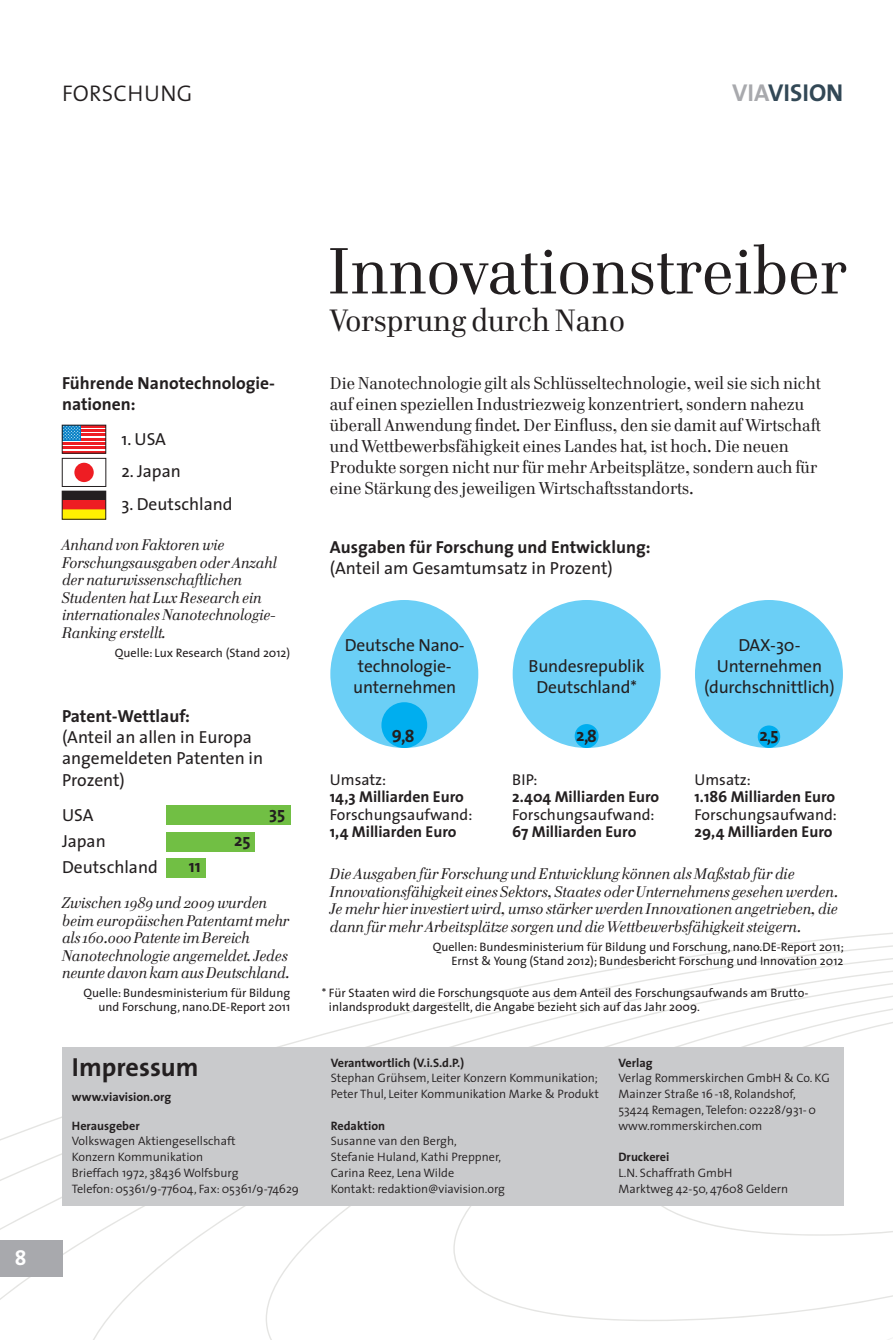
<style>
.page{position:relative;width:893px;height:1340px;background:#fff}
.page>*{position:absolute;margin:0;border:0;box-sizing:border-box;transform-origin:0 0}
.t1{font:66.5px "Cellini";color:#231f20}
.t2{font:31.5px "Cellini";color:#231f20}
.t3{font:700 26.25px "The Sans";color:#231f20}
.t4{font:700 24.5px "The Sans";color:#324856}
.t5{font:300 22.75px "The Sans";letter-spacing:.01em;color:#231f20}
.t6{font:700 21px "The Sans";color:#fff}
.t7{font:17.5px/21px "Cellini";color:#231f20}
.t8{font:17.5px/21px "The Sans";letter-spacing:-.01em;color:#231f20;text-align:center}
.t9{font:700 17.5px/21px "The Sans";color:#231f20}
.t10{font:italic 15.75px/17.5px "Cellini";color:#231f20}
.t11{font:700 15.75px "The Sans";color:#231f20}
.t12{font:15.75px "The Sans";color:#231f20}
.t13{font:300 12.25px/15.8px "The Sans";color:#231f20}
.t14{font:12.25px/14px "The Sans";color:#231f20;text-align:right}
.t15{font:700 12.25px "The Sans";color:#231f20}
.s1{color:#a8a9ad}
</style>
<div class="page">
<svg style="left:0;top:932px;width:893px;height:407px"></svg>
<div style="left:0;top:1240px;width:62px;height:36px;background:#a8a9ad"></div>
<div style="left:62px;top:1047px;width:781px;height:158px;background:#c9cacc"></div>
<div style="left:166px;top:831px;width:89px;height:20px;background:#71bf44"></div>
<div style="left:166px;top:858px;width:39px;height:20px;background:#71bf44"></div>
<div style="left:166px;top:805px;width:124px;height:19px;background:#71bf44"></div>
<div style="left:330px;top:600px;width:148px;height:148px;background:#6bcff6;border-radius:50%"></div>
<div style="left:381px;top:702px;width:46px;height:46px;background:#00aeef;border-radius:50%"></div>
<div style="left:513px;top:600px;width:148px;height:148px;background:#6bcff6;border-radius:50%"></div>
<div style="left:695px;top:600px;width:148px;height:148px;background:#6bcff6;border-radius:50%"></div>
<div style="left:575px;top:724px;width:24px;height:24px;background:#00aeef;border-radius:50%"></div>
<div style="left:758px;top:725px;width:22px;height:23px;background:#00aeef;border-radius:50%"></div>
<div style="left:62px;top:458px;width:44px;height:28px;border:1px solid #231f20"></div>
<div style="left:74px;top:463px;width:20px;height:19px;background:#ee1d23;border-radius:50%"></div>
<svg style="left:64px;top:427px;width:40px;height:20px"></svg>
<hr style="left:81px;top:429px;width:25px;height:2px;background:#ee1d23">
<hr style="left:81px;top:434px;width:25px;height:2px;background:#ee1d23">
<hr style="left:81px;top:438px;width:25px;height:2px;background:#ee1d23">
<hr style="left:62px;top:442px;width:44px;height:2px;background:#ee1d23">
<hr style="left:62px;top:447px;width:44px;height:2px;background:#ee1d23">
<div style="left:62px;top:425px;width:19px;height:15px;background:#007ec5"></div>
<div style="left:62px;top:425px;width:44px;height:28px;border:1px solid #231f20"></div>
<svg style="left:63px;top:426px;width:17px;height:14px"></svg>
<div style="left:62px;top:510px;width:44px;height:9px;background:#fff101"></div>
<div style="left:62px;top:491px;width:44px;height:9px;background:#231f20"></div>
<div style="left:62px;top:500px;width:44px;height:10px;background:#ee1d23"></div>
<div style="left:62px;top:491px;width:44px;height:28px;border:1px solid #231f20"></div>
<h3 class="t5" style="left:62px;top:85px;width:132px">FORSCHUNG</h3>
<h3 class="t4" style="left:732px;top:80px;width:113px"><span class="s1">VIA</span>VISION</h3>
<h3 class="t6" style="left:15px;top:1247px;width:13px">8</h3>
<p class="t9" style="left:62px;top:373px;width:214px">Führende Nanotechnologie&shy;nationen:</p>
<p class="t8" style="left:122px;top:430px;width:46px">1. USA</p>
<p class="t8" style="left:122px;top:462px;width:61px">2. Japan</p>
<p class="t8" style="left:122px;top:495px;width:113px">3. Deutschland</p>
<p class="t10" style="left:62px;top:536px;width:216px">Anhand von Faktoren wie<br>Forschungsausgaben oder Anzahl der naturwissenschaftlichen<br>Studenten hat Lux Research ein internationales Nanotechnologie-<br>Ranking erstellt.</p>
<p class="t14" style="left:115px;top:646px;width:177px">Quelle: Lux Research (Stand 2012)</p>
<p class="t9" style="left:62px;top:706px;width:130px">Patent-Wettlauf:</p>
<p class="t8" style="left:62px;top:729px;width:203px;text-align:left">(Anteil an allen in Europa angemel deten Patenten in<br>Prozent)</p>
<p class="t8" style="left:62px;top:806px;width:33px">USA</p>
<p class="t9" style="left:269px;top:803px;width:18px">35</p>
<p class="t8" style="left:62px;top:832px;width:45px">Japan</p>
<p class="t9" style="left:234px;top:830px;width:18px">25</p>
<p class="t8" style="left:62px;top:858px;width:97px">Deutschland</p>
<p class="t9" style="left:189px;top:856px;width:13px">11</p>
<p class="t10" style="left:62px;top:895px;width:229px">Zwischen 1989 und 2009 wurden beim europäischen Patentamt mehr als 160.000 Patente im Bereich Nanotechnologie angemeldet. Jedes neunte davon kam aus Deutschland.</p>
<p class="t14" style="left:84px;top:987px;width:208px">Quelle: Bundesministerium für Bildung und Forschung, nano.DE-Report 2011</p>
<h1 class="t1" style="left:328px;top:238px;width:521px">Innovationstreiber</h1>
<h2 class="t2" style="left:330px;top:305px;width:296px">Vorsprung durch Nano</h2>
<p class="t7" style="left:330px;top:373px;width:492px">Die Nanotechnologie gilt als Schlüsseltechnologie, weil sie sich nicht auf einen speziellen Industriezweig konzentriert, sondern nahezu überall Anwendung findet. Der Einfluss, den sie damit auf Wirtschaft und Wettbewerbsfähigkeit eines Landes hat, ist hoch. Die neuen Produkte sorgen nicht nur für mehr Arbeitsplätze, sondern auch für eine Stärkung des jeweiligen Wirtschaftsstandorts.</p>
<p class="t9" style="left:330px;top:537px;width:322px">Ausgaben für Forschung und Entwicklung:</p>
<p class="t8" style="left:330px;top:559px;width:284px">(Anteil am Gesamtumsatz in Prozent)</p>
<p class="t8" style="left:345px;top:636px;width:121px">Deutsche Nano&shy;technologie&shy;unternehmen</p>
<p class="t8" style="left:704px;top:636px;width:132px">DAX-30-<br>Unternehmen (durchschnittlich)</p>
<p class="t8" style="left:529px;top:657px;width:118px">Bundesrepublik<br>Deutschland*</p>
<p class="t9" style="left:392px;top:726px;width:24px">9,8</p>
<p class="t9" style="left:576px;top:726px;width:22px">2,8</p>
<p class="t9" style="left:759px;top:725px;width:21px">2,5</p>
<p class="t12" style="left:694px;top:773px;width:58px">Umsatz:</p>
<p class="t11" style="left:694px;top:789px;width:142px">1.186 Milliarden Euro</p>
<p class="t12" style="left:694px;top:808px;width:144px">Forschungsaufwand:</p>
<p class="t11" style="left:694px;top:824px;width:139px">29,4 Milliarden Euro</p>
<p class="t12" style="left:330px;top:773px;width:58px">Umsatz:</p>
<p class="t11" style="left:330px;top:789px;width:135px">14,3 Milliarden Euro</p>
<p class="t12" style="left:330px;top:808px;width:144px">Forschungsaufwand:</p>
<p class="t11" style="left:330px;top:824px;width:128px">1,4 Milliarden Euro</p>
<p class="t12" style="left:512px;top:773px;width:27px">BIP:</p>
<p class="t11" style="left:512px;top:789px;width:149px">2.404 Milliarden Euro</p>
<p class="t12" style="left:512px;top:808px;width:144px">Forschungsaufwand:</p>
<p class="t11" style="left:512px;top:824px;width:126px">67 Milliarden Euro</p>
<p class="t10" style="left:330px;top:865px;width:510px">Die Ausgaben für Forschung und Entwicklung können als Maßstab für die Innovationsfähigkeit eines Sektors, Staates oder Unternehmens gesehen werden.<br>Je mehr hier investiert wird, umso stärker werden Innovationen angetrieben, die dann für mehr Arbeitsplätze sorgen und die Wettbewerbsfähigkeit steigern.</p>
<p class="t14" style="left:433px;top:940px;width:413px">Quellen: Bundesministerium für Bildung und Forschung, nano.DE-Report 2011;<br>Ernst &amp; Young (Stand 2012); Bundesbericht Forschung und Innovation 2012</p>
<p class="t14" style="left:329px;top:987px;width:481px;text-align:left;text-indent:-7px">* Für Staaten wird die Forschungsquote aus dem Anteil des Forschungsaufwands am Brutto&shy;inlandsprodukt dargestellt, die Angabe bezieht sich auf das Jahr 2009.</p>
<p class="t15" style="left:331px;top:1056px;width:135px">Verantwortlich (V.i.S.d.P.)</p>
<p class="t13" style="left:331px;top:1071px;width:270px">Stephan Grühsem, Leiter Konzern Kommunikation;<br>Peter Thul, Leiter Kommunikation Marke &amp; Produkt</p>
<p class="t15" style="left:331px;top:1119px;width:56px">Redaktion</p>
<p class="t13" style="left:331px;top:1134px;width:176px">Susanne van den Bergh,<br>Stefanie Huland, Kathi Preppner,<br>Carina Reez, Lena Wilde<br>Kontakt: redaktion@viavision.org</p>
<h3 class="t3" style="left:72px;top:1053px;width:128px">Impressum</h3>
<p class="t15" style="left:618px;top:1056px;width:36px">Verlag</p>
<p class="t13" style="left:618px;top:1071px;width:213px">Verlag Rommerskirchen GmbH &amp; Co. KG Mainzer Straße 16 -18, Rolandshof,<br>53424 Remagen, Telefon: 02228/931- 0 www.rommerskirchen.com</p>
<p class="t15" style="left:618px;top:1150px;width:52px">Druckerei</p>
<p class="t13" style="left:618px;top:1166px;width:171px">L.N. Schaffrath GmbH<br>Marktweg 42-50, 47608 Geldern</p>
<p class="t15" style="left:72px;top:1090px;width:101px">www.viavision.org</p>
<p class="t15" style="left:72px;top:1119px;width:69px">Herausgeber</p>
<p class="t13" style="left:72px;top:1134px;width:229px">Volkswagen Aktiengesellschaft<br>Konzern Kommunikation<br>Brieffach 1972, 38436 Wolfsburg<br>Telefon: 05361/9-77604, Fax: 05361/9-74629</p>
</div>
